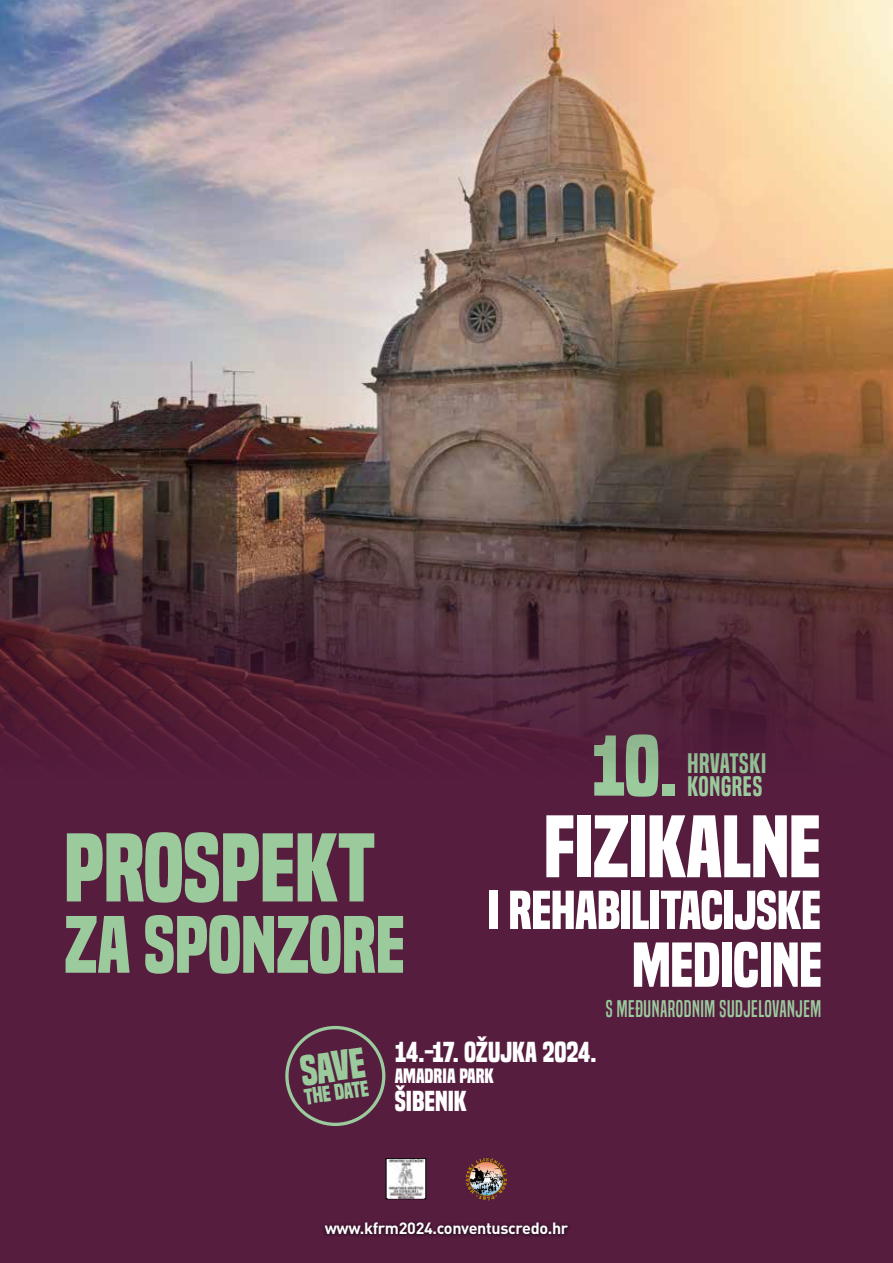
<style>
.page{position:relative;width:893px;height:1263px;background:#561d3f}
.page>*{position:absolute;margin:0;border:0;box-sizing:border-box;transform-origin:0 0}
.t1{font:700 90px "Built Titling Rg";letter-spacing:-.01em;color:#9bcb9d}
.t2{font:700 81.75px "Built Titling Rg";letter-spacing:-.01em;color:#fff}
.t3{font:700 79.5px "Built Titling Rg";color:#9bcb9d}
.t4{font:700 75px "Built Titling Rg";letter-spacing:-.01em;color:#9bcb9d}
.t5{font:700 58.5px "Built Titling Rg";letter-spacing:-.01em;color:#fff}
.t6{font:700 50.55px "Built Titling Rg";letter-spacing:-.01em;color:#fff}
.t7{font:700 39.6px "Built Titling Rg";color:#9bcb9d}
.t8{font:700 26.7px "Built Titling Rg";color:#fff}
.t9{font:26.1px "Built Titling Sb";letter-spacing:.025em;color:#9bcb9d}
.t10{font:22.2px "Built Titling Rg";letter-spacing:.025em;color:#9bcb9d}
.t11{font:700 20.85px "Built Titling Rg";color:#9bcb9d}
.t12{font:700 19.2px "Built Titling Rg";color:#fff}
.t13{font:16.2px "DIN Bold";letter-spacing:-.02em;color:#fff}
</style>
<div class="page">
<svg style="left:466px;top:1158px;width:41px;height:42px"></svg>
<div style="left:386px;top:1158px;width:40px;height:41px;border:1px solid #000"></div>
<img style="left:388px;top:1159px;width:36px;height:39px">
<div style="left:321px;top:1219px;width:251px;height:20px;background:#000;opacity:.75"></div>
<div style="left:285px;top:1026px;width:100px;height:100px;border:3px solid #9bcb9d;border-radius:50%"></div>
<img style="left:0;top:0;width:893px;height:751px">
<h1 class="t1" style="left:64px;top:815px;width:313px">PROSPEKT</h1>
<h3 class="t4" style="left:64px;top:900px;width:343px">ZA SPONZORE</h3>
<h3 class="t3" style="left:591px;top:719px;width:88px">10.</h3>
<h3 class="t9" style="left:688px;top:747px;width:80px">HRVATSKI</h3>
<h3 class="t9" style="left:688px;top:770px;width:76px">KONGRES</h3>
<h2 class="t2" style="left:544px;top:798px;width:279px">FIZIKALNE</h2>
<h3 class="t6" style="left:488px;top:880px;width:335px">I REHABILITACIJSKE</h3>
<h3 class="t5" style="left:632px;top:930px;width:192px">MEDICINE</h3>
<h3 class="t10" style="left:606px;top:995px;width:217px">S MEĐUNARODNIM SUDJELOVANJEM</h3>
<h3 class="t7" style="left:297px;top:1048px;width:66px;rotate:-8deg">SAVE</h3>
<p class="t11" style="left:303px;top:1085px;width:66px;rotate:-8deg">THE DATE</p>
<h3 class="t8" style="left:395px;top:1036px;width:203px">14.-17. OŽUJKA 2024.</h3>
<p class="t12" style="left:395px;top:1065px;width:101px">AMADRIA PARK</p>
<h3 class="t8" style="left:395px;top:1085px;width:74px">ŠIBENIK</h3>
<p class="t13" style="left:325px;top:1217px;width:245px">www.kfrm2024.conventuscredo.hr</p>
</div>
